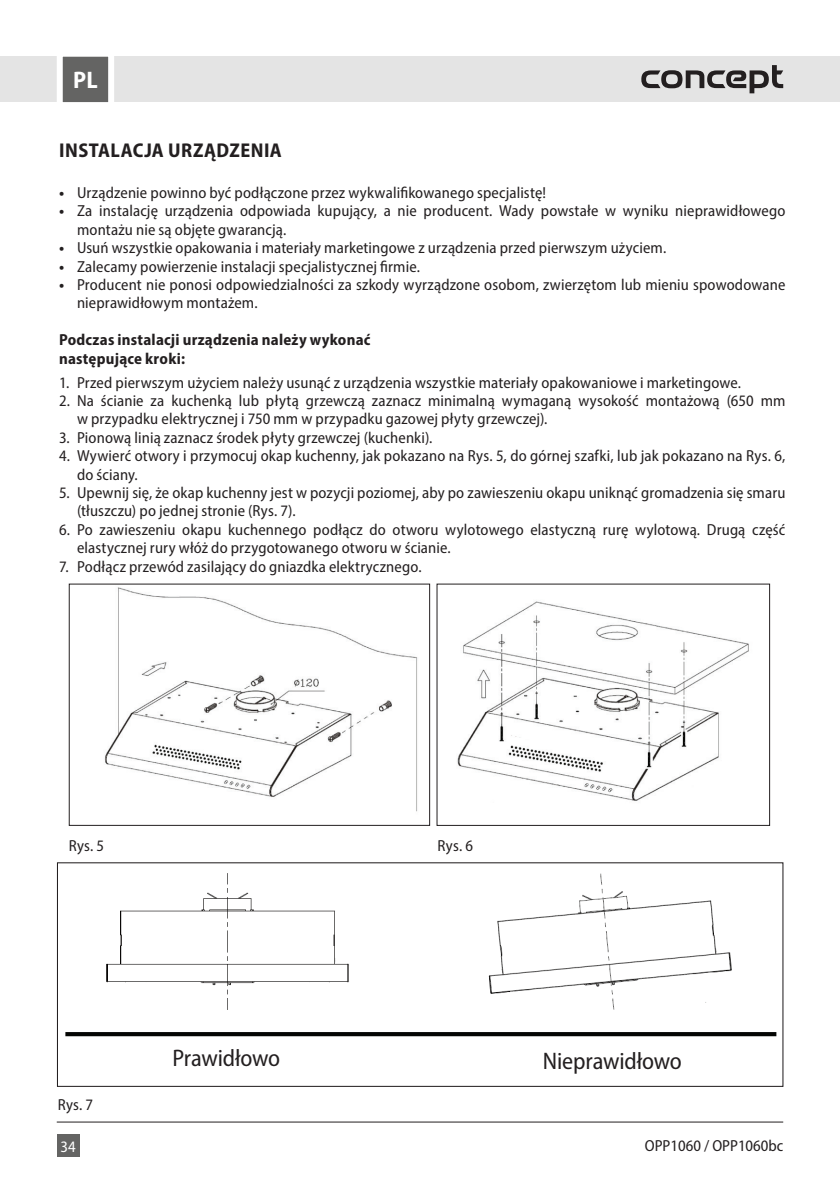
<style>
.page{position:relative;width:840px;height:1191px;background:#fff}
.page>*{position:absolute;margin:0;border:0;box-sizing:border-box;transform-origin:0 0}
.t1{font:semi-condensed 24px "Myriad Pro";letter-spacing:-.005em;color:#231f20}
.t2{font:700 semi-condensed 24px "Myriad Pro";color:#fff}
.t3{font:700 semi-condensed 20px "Myriad Pro";letter-spacing:.025em;color:#231f20}
.t4{font:semi-condensed 16px/18.4px "Myriad Pro";letter-spacing:.01em;color:#231f20}
.t5{font:700 semi-condensed 16px/18.4px "Myriad Pro";letter-spacing:.015em;color:#231f20}
.t6{font:semi-condensed 16px "Myriad Pro";color:#fff}
.s1{font-weight:700}
</style>
<div class="page">
<div style="left:0;top:57px;width:839px;height:45px;background:#e4e4e4"></div>
<div style="left:57px;top:1134px;width:22px;height:23px;background:#646463"></div>
<svg style="left:54px;top:56px;width:63px;height:47px;background:#909090"></svg>
<hr style="left:57px;top:1121px;width:725px;height:1px;background:#231f20">
<svg style="left:641px;top:65px;width:141px;height:28px"></svg>
<img style="left:56px;top:862px;width:728px;height:225px">
<div style="left:144px;top:1045px;width:127px;height:47px;background:#fff"></div>
<div style="left:479px;top:1045px;width:168px;height:47px;background:#fff"></div>
<img style="left:104px;top:587px;width:314px;height:225px">
<div style="left:69px;top:583px;width:361px;height:243px;border:1px solid #231f20"></div>
<img style="left:457px;top:601px;width:292px;height:200px">
<h1 class="t2" style="left:73px;top:65px;width:26px">PL</h1>
<p class="t3" style="left:59px;top:137px;width:224px">INSTALACJA URZĄDZENIA</p>
<p class="t4" style="left:59px;top:183px;width:488px"><span class="s1">•</span> Urządzenie powinno być podłączone przez wykwalifikowanego specjalistę!</p>
<p class="t4" style="left:77px;top:201px;width:709px;text-indent:-18px"><span class="s1">•</span> Za instalację urządzenia odpowiada kupujący, a nie producent. Wady powstałe w wyniku nieprawidłowego montażu nie są objęte gwarancją.</p>
<p class="t4" style="left:59px;top:238px;width:608px"><span class="s1">•</span> Usuń wszystkie opakowania i materiały marketingowe z urządzenia przed pierwszym użyciem.</p>
<p class="t4" style="left:59px;top:257px;width:362px"><span class="s1">•</span> Zalecamy powierzenie instalacji specjalistycznej firmie.</p>
<p class="t4" style="left:77px;top:275px;width:709px;text-indent:-18px"><span class="s1">•</span> Producent nie ponosi odpowiedzialności za szkody wyrządzone osobom, zwierzętom lub mieniu spowodowane nieprawidłowym montażem.</p>
<p class="t5" style="left:59px;top:330px;width:313px">Podczas instalacji urządzenia należy wykonać następujące kroki:</p>
<p class="t4" style="left:59px;top:373px;width:683px">1. Przed pierwszym użyciem należy usunąć z urządzenia wszystkie materiały opakowaniowe i marketingowe.</p>
<p class="t4" style="left:77px;top:391px;width:709px;text-indent:-18px">2. Na ścianie za kuchenką lub płytą grzewczą zaznacz minimalną wymaganą wysokość montażową (650 mm w przypadku elektrycznej i 750 mm w przypadku gazowej płyty grzewczej).</p>
<p class="t4" style="left:59px;top:428px;width:375px">3. Pionową linią zaznacz środek płyty grzewczej (kuchenki).</p>
<p class="t4" style="left:77px;top:446px;width:709px;text-indent:-18px">4. Wywierć otwory i przymocuj okap kuchenny, jak pokazano na Rys. 5, do górnej szafki, lub jak pokazano na Rys. 6, do ściany.</p>
<p class="t4" style="left:77px;top:483px;width:709px;text-indent:-18px">5. Upewnij się, że okap kuchenny jest w pozycji poziomej, aby po zawieszeniu okapu uniknąć gromadzenia się smaru (tłuszczu) po jednej stronie (Rys. 7).</p>
<p class="t4" style="left:77px;top:520px;width:709px;text-indent:-18px">6. Po zawieszeniu okapu kuchennego podłącz do otworu wylotowego elastyczną rurę wylotową. Drugą część elastycznej rury włóż do przygotowanego otworu w ścianie.</p>
<p class="t4" style="left:59px;top:557px;width:364px">7. Podłącz przewód zasilający do gniazdka elektrycznego.</p>
<p class="t4" style="left:69px;top:836px;width:37px">Rys. 5</p>
<p class="t4" style="left:437px;top:836px;width:37px">Rys. 6</p>
<p class="t4" style="left:58px;top:1095px;width:37px">Rys. 7</p>
<p class="t6" style="left:60px;top:1136px;width:17px">34</p>
<h1 class="t1" style="left:172px;top:1043px;width:109px">Prawidłowo</h1>
<h1 class="t1" style="left:542px;top:1046px;width:140px">Nieprawidłowo</h1>
<p class="t4" style="left:644px;top:1135px;width:140px">OPP1060 / OPP1060bc</p>
</div>
